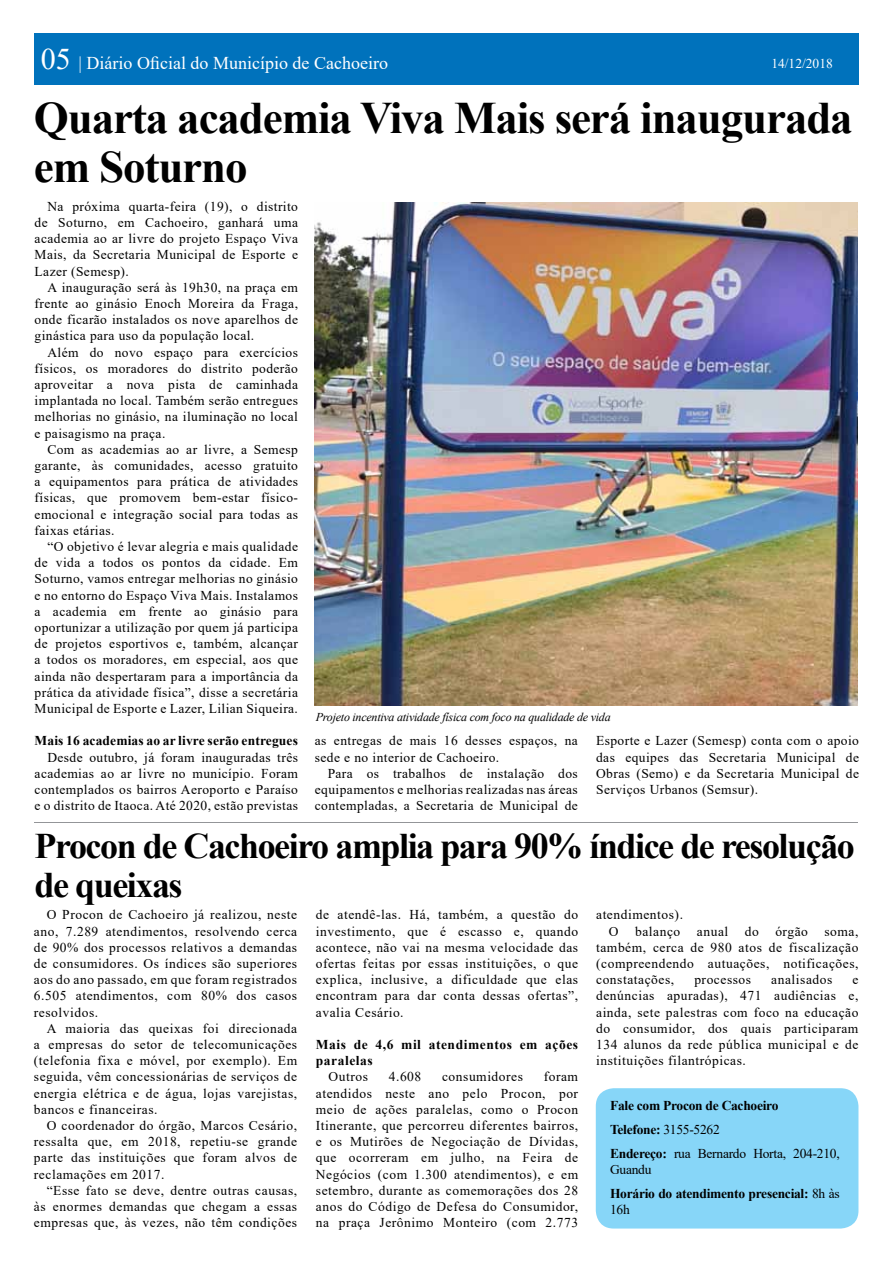
<style>
.page{position:relative;width:893px;height:1263px;background:#fff}
.page>*{position:absolute;margin:0;border:0;box-sizing:border-box;transform-origin:0 0}
.t1{font:700 45px/49.5px "Times New Roman";letter-spacing:-.025em;color:#000}
.t2{font:700 36px/39px "Times New Roman";letter-spacing:-.04em;color:#000}
.t3{font:18px "Times New Roman";color:#fff}
.t4{font:13.5px/16.2px "Times New Roman";letter-spacing:.04em;color:#000;text-align:justify}
.t5{font:700 13.5px/23.7px "Times New Roman";letter-spacing:-.02em;color:#000}
.t6{font:700 13.5px/16.2px "Times New Roman";letter-spacing:.04em;color:#000}
.t7{font:700 13.5px "Times New Roman";letter-spacing:.01em;color:#000}
.t8{font:13.5px "Times New Roman";color:#fff}
.t9{font:italic 12px "Times New Roman";letter-spacing:-.02em;color:#000}
.s1{font-size:30px}
.s2{font-weight:400}
</style>
<div class="page">
<div style="left:34px;top:34px;width:824px;height:51px;background:#0072bc"></div>
<img style="left:315px;top:202px;width:542px;height:504px">
<hr style="left:34px;top:822px;width:823px;height:1px;background:#939598">
<div style="left:596px;top:1088px;width:262px;height:140px;background:#87d6f8;border-radius:18px"></div>
<h3 class="t3" style="left:41px;top:50px;width:349px"><span class="s1">05</span> | Diário Oficial do Município de Cachoeiro</h3>
<p class="t8" style="left:771px;top:54px;width:63px">14/12/2018</p>
<h1 class="t1" style="left:34px;top:91px;width:820px">Quarta academia Viva Mais será inaugurada em Soturno</h1>
<p class="t4" style="left:35px;top:198px;width:265px;text-indent:13px">Na próxima quarta-feira (19), o distrito de Soturno, em Cachoeiro, ganhará uma academia ao ar livre do projeto Espaço Viva Mais, da Secretaria Municipal de Esporte e Lazer (Semesp).</p>
<p class="t4" style="left:35px;top:279px;width:265px;text-indent:13px">A inauguração será às 19h30, na praça em frente ao ginásio Enoch Moreira da Fraga, onde ficarão instalados os nove aparelhos de ginástica para uso da população local.</p>
<p class="t4" style="left:35px;top:344px;width:265px;text-indent:13px">Além do novo espaço para exercícios físicos, os moradores do distrito poderão aproveitar a nova pista de caminhada implantada no local. Também serão entregues melhorias no ginásio, na iluminação no local e paisagismo na praça.</p>
<p class="t4" style="left:35px;top:441px;width:265px;text-indent:13px">Com as academias ao ar livre, a Semesp garante, às comunidades, acesso gratuito a equipamentos para prática de atividades físicas, que promovem bem-estar físico&shy;emocional e integração social para todas as faixas etárias.</p>
<p class="t4" style="left:35px;top:538px;width:265px;text-indent:13px">“O objetivo é levar alegria e mais qualidade de vida a todos os pontos da cidade. Em Soturno, vamos entregar melhorias no ginásio e no entorno do Espaço Viva Mais. Instalamos a academia em frente ao ginásio para oportunizar a utilização por quem já participa de projetos esportivos e, também, alcançar a todos os moradores, em especial, aos que ainda não despertaram para a importância da prática da atividade física”, disse a secretária Municipal de Esporte e Lazer, Lilian Siqueira.</p>
<p class="t7" style="left:35px;top:731px;width:265px">Mais 16 academias ao ar livre serão entregues</p>
<p class="t4" style="left:35px;top:749px;width:265px;text-indent:13px">Desde outubro, já foram inauguradas três academias ao ar livre no município. Foram contemplados os bairros Aeroporto e Paraíso e o distrito de Itaoca. Até 2020, estão previstas</p>
<h2 class="t2" style="left:35px;top:825px;width:822px">Procon de Cachoeiro amplia para 90% índice de resolução de queixas</h2>
<p class="t4" style="left:34px;top:906px;width:265px;text-indent:13px">O Procon de Cachoeiro já realizou, neste ano, 7.289 atendimentos, resolvendo cerca de 90% dos processos relativos a demandas de consumidores. Os índices são superiores aos do ano passado, em que foram registrados 6.505 atendimentos, com 80% dos casos resolvidos.</p>
<p class="t4" style="left:34px;top:1020px;width:265px;text-indent:13px">A maioria das queixas foi direcionada a empresas do setor de telecomunicações (telefonia fixa e móvel, por exemplo). Em seguida, vêm concessionárias de serviços de energia elétrica e de água, lojas varejistas, bancos e financeiras.</p>
<p class="t4" style="left:34px;top:1117px;width:265px;text-indent:13px">O coordenador do órgão, Marcos Cesário, ressalta que, em 2018, repetiu-se grande parte das instituições que foram alvos de reclamações em 2017.</p>
<p class="t4" style="left:34px;top:1182px;width:265px;text-indent:13px">“Esse fato se deve, dentre outras causas, às enormes demandas que chegam a essas empresas que, às vezes, não têm condições</p>
<p class="t9" style="left:316px;top:709px;width:296px">Projeto incentiva atividade física com foco na qualidade de vida</p>
<p class="t4" style="left:315px;top:732px;width:264px">as entregas de mais 16 desses espaços, na sede e no interior de Cachoeiro.</p>
<p class="t4" style="left:315px;top:765px;width:264px;text-indent:13px">Para os trabalhos de instalação dos equipamentos e melhorias realizadas nas áreas contempladas, a Secretaria de Municipal de</p>
<p class="t4" style="left:596px;top:732px;width:264px">Esporte e Lazer (Semesp) conta com o apoio das equipes das Secretaria Municipal de Obras (Semo) e da Secretaria Municipal de Serviços Urbanos (Semsur).</p>
<p class="t4" style="left:316px;top:906px;width:264px">de atendê-las. Há, também, a questão do investimento, que é escasso e, quando acontece, não vai na mesma velocidade das ofertas feitas por essas instituições, o que explica, inclusive, a dificuldade que elas encontram para dar conta dessas ofertas”, avalia Cesário.</p>
<p class="t6" style="left:316px;top:1036px;width:264px">Mais de 4,6 mil atendimentos em ações paralelas</p>
<p class="t4" style="left:329px;top:1068px;width:41px">Outros</p>
<p class="t4" style="left:389px;top:1068px;width:34px">4.608</p>
<p class="t4" style="left:442px;top:1068px;width:82px">consumidores</p>
<p class="t4" style="left:596px;top:906px;width:88px">atendimentos).</p>
<p class="t4" style="left:609px;top:922px;width:251px">O balanço anual do órgão soma,</p>
<p class="t4" style="left:596px;top:939px;width:264px">também, cerca de 980 atos de fiscalização</p>
<p class="t4" style="left:596px;top:955px;width:264px">(compreendendo autuações, notificações,</p>
<p class="t4" style="left:596px;top:971px;width:80px">constatações,</p>
<p class="t4" style="left:694px;top:971px;width:58px">processos</p>
<p class="t4" style="left:771px;top:971px;width:63px">analisados</p>
<p class="t4" style="left:596px;top:971px;width:264px;text-indent:256px">e denúncias apuradas), 471 audiências e, ainda, sete palestras com foco na educação do consumidor, dos quais participaram 134 alunos da rede pública municipal e de instituições filantrópicas.</p>
<p class="t4" style="left:316px;top:1068px;width:264px;text-indent:228px">foram atendidos neste ano pelo Procon, por meio de ações paralelas, como o Procon Itinerante, que percorreu diferentes bairros, e os Mutirões de Negociação de Dívidas, que ocorreram em julho, na Feira de Negócios (com 1.300 atendimentos), e em setembro, durante as comemorações dos 28 anos do Código de Defesa do Consumidor, na praça Jerônimo Monteiro (com 2.773</p>
<p class="t5" style="left:610px;top:1094px;width:231px">Fale com Procon de Cachoeiro<br>Telefone: <span class="s2">3155-5262<br></span>Endereço: <span class="s2">rua Bernardo Horta, 204-210,</span></p>
<p class="t5" style="left:610px;top:1157px;width:231px"><span class="s2">Guandu<br></span>Horário do atendimento presencial: <span class="s2">8h às</span></p>
<p class="t4" style="left:610px;top:1201px;width:21px">16h</p>
</div>
